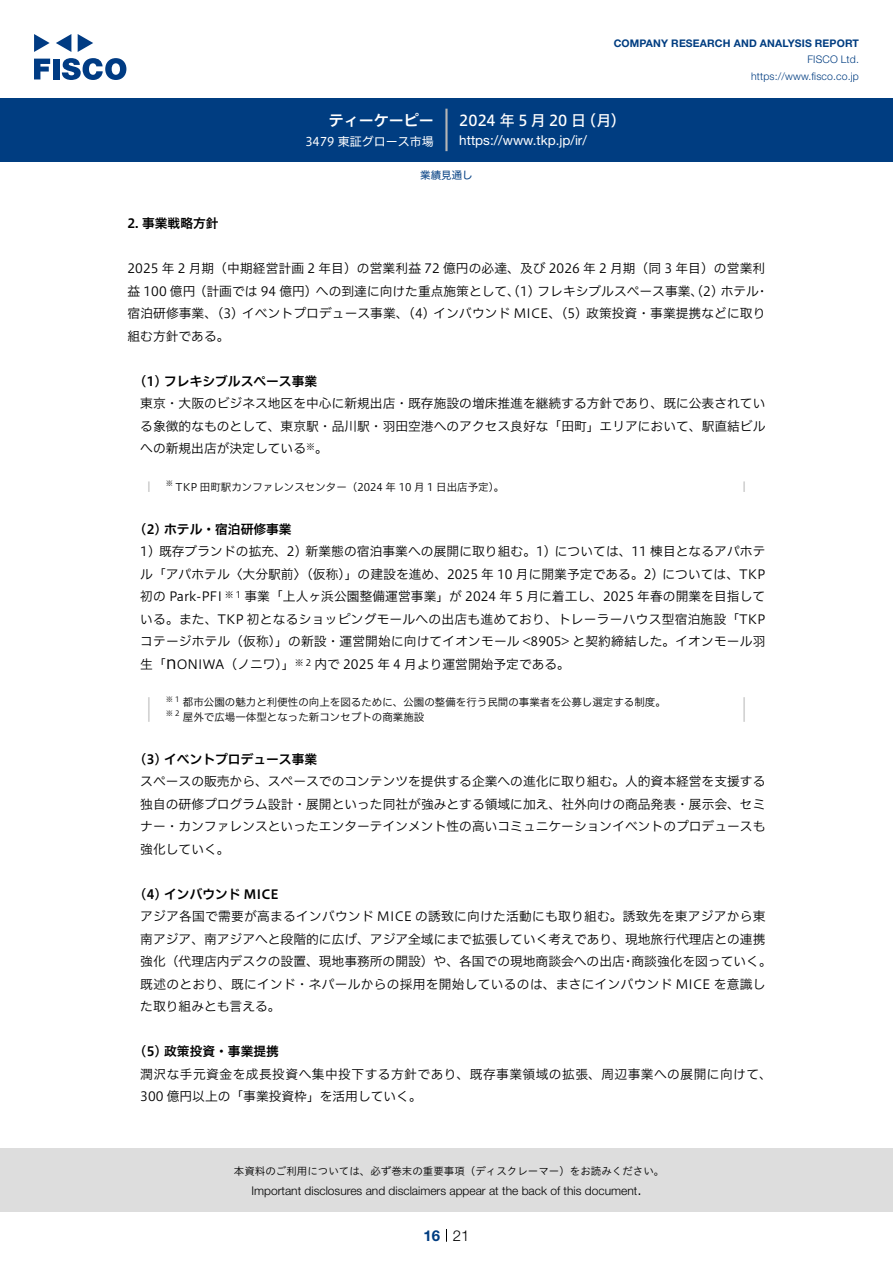
<style>
.page{position:relative;width:893px;height:1263px;background:#fff}
.page>*{position:absolute;margin:0;border:0;box-sizing:border-box;transform-origin:0 0}
.t1{font:15px "Hiragino UD Sans F Std N W5";letter-spacing:.01em;color:#fff}
.t2{font:15px "Hiragino UD Sans F Std N W6";color:#fff}
.t3{font:300 15px "Helvetica Neue LT Std";color:#000}
.t4{font:700 15px "Helvetica Neue LT Std";color:#003d81}
.t5{font:13.5px "Helvetica Neue LT Std";color:#fff}
.t6{font:12.75px/22.5px "Hiragino UD Sans F Std N W3";color:#000;text-align:right}
.t7{font:12.75px "Hiragino UD Sans F Std N W6";color:#000}
.t8{font:12.75px/22.5px "Hiragino UD Sans F Std N W3";letter-spacing:.035em;color:#000}
.t9{font:12.75px "Hiragino UD Sans F Std N W3";letter-spacing:.02em;color:#000}
.t10{font:300 12px "Helvetica Neue LT Std";color:#000}
.t11{font:12px "Hiragino UD Sans F Std N W4";color:#fff}
.t12{font:10.5px "Hiragino UD Sans F Std N W3";color:#000}
.t13{font:10.5px "Hiragino UD Sans Std W3";color:#000}
.t14{font:700 10.5px "Helvetica Neue LT Std";letter-spacing:.015em;color:#003d81}
.t15{font:300 10.5px/16.5px "Helvetica Neue LT Std";letter-spacing:.015em;color:#003d81;text-align:right}
.t16{font:10.5px "Hiragino UD Sans F Std N W4";color:#003d81}
.t17{font:8.85px "Hiragino UD Sans F Std N W3";color:#000}
.t18{font:7.35px "Hiragino UD Sans F Std N W3";color:#000}
.s1{font-size:17.25px}
</style>
<div class="page">
<div style="left:0;top:1148px;width:893px;height:64px;background:#ddd"></div>
<svg style="left:34px;top:59px;width:16px;height:20px"></svg>
<div style="left:53px;top:59px;width:6px;height:20px;background:#003b83"></div>
<svg style="left:62px;top:58px;width:64px;height:22px"></svg>
<svg style="left:34px;top:34px;width:16px;height:18px"></svg>
<svg style="left:78px;top:34px;width:15px;height:18px"></svg>
<svg style="left:56px;top:34px;width:15px;height:18px"></svg>
<div style="left:0;top:98px;width:893px;height:64px;background:#003d81"></div>
<hr style="left:445px;top:109px;width:3px;height:42px;background:#b5b5b6">
<svg style="left:446px;top:1229px;width:1px;height:13px"></svg>
<svg style="left:148px;top:481px;width:2px;height:11px"></svg>
<svg style="left:743px;top:481px;width:2px;height:11px"></svg>
<hr style="left:148px;top:697px;width:2px;height:25px;background:#d3d3d3">
<hr style="left:743px;top:697px;width:2px;height:25px;background:#d3d3d3">
<p class="t2" style="left:329px;top:109px;width:106px">ティーケーピー</p>
<p class="t11" style="left:305px;top:132px;width:130px">3479 東証グロース市場</p>
<p class="t14" style="left:614px;top:37px;width:247px">COMPANY RESEARCH AND ANALYSIS REPORT</p>
<p class="t15" style="left:751px;top:51px;width:109px">FISCO Ltd. https://www.fisco.co j p.</p>
<p class="t1" style="left:581px;top:109px;width:46px">（月(</p>
<p class="t1" style="left:459px;top:109px;width:128px">2024 年 5月20 日</p>
<p class="t5" style="left:459px;top:132px;width:129px">https: / / w w w . t k p j p. /i r/</p>
<p class="t16" style="left:420px;top:167px;width:54px">業績見通し</p>
<p class="t7" style="left:128px;top:214px;width:93px">2. 事業戦略方針</p>
<p class="t6" style="left:128px;top:256px;width:642px">2025 年 2 月期（中期経営計画 2 年目）の営業利益 72 億円の必達、及び 2026 年 2 月期（同 3 年目）の営業利・</p>
<p class="t6" style="left:128px;top:279px;width:639px;text-align:left">益 100 億円（計画では 94 億円）への到達に向けた重点施策として、(1) フレキシブルスペース事業、(2) ホテル宿泊研修事業、(3) イベントプロデュース事業、(4) インバウンド MICE、(5) 政策投資・事業提携などに取り組む方針である。</p>
<p class="t7" style="left:140px;top:371px;width:178px">1( ) フレキシブルスペース事業</p>
<p class="t6" style="left:140px;top:391px;width:627px">東京・大阪のビジネス地区を中心に新規出店・既存施設の増床推進を継続する方針であり、既に公表されてい</p>
<p class="t6" style="left:140px;top:414px;width:627px">る象徴的なものとして、東京駅・品川駅・羽田空港へのアクセス良好な「田町」エリアにおいて、駅直結ビル</p>
<p class="t6" style="left:315px;top:436px;width:14px">。</p>
<p class="t6" style="left:140px;top:436px;width:167px">への新規出店が決定している</p>
<p class="t12" style="left:176px;top:479px;width:330px">TKP 田町駅カンファレンスセンター（2024 年 10 月 1 日出店予定。(</p>
<p class="t17" style="left:306px;top:440px;width:10px">※</p>
<p class="t18" style="left:166px;top:478px;width:9px">※</p>
<p class="t7" style="left:140px;top:519px;width:153px">2( ) ホテル・宿泊研修事業</p>
<p class="t6" style="left:140px;top:540px;width:627px">1) 既存ブランドの拡充、2) 新業態の宿泊事業への展開に取り組む。1) については、11 棟目となるアパホテル「アパホテル〈大分駅前〉（仮称）」の建設を進め、2025 年 10 月に開業予定である。2) については、TKP事業「上人ヶ浜公園整備運営事業」が 2024 年 5 月に着工し、2025 年春の開業を目指して</p>
<p class="t6" style="left:140px;top:585px;width:84px">初の Park-PFI</p>
<p class="t6" style="left:140px;top:607px;width:627px">いる。また、TKP 初となるショッピングモールへの出店も進めており、トレーラーハウス型宿泊施設「TKP</p>
<p class="t6" style="left:140px;top:630px;width:627px">コテージホテル（仮称）」の新設・運営開始に向けてイオンモール &lt;8905&gt; と契約締結した。イオンモール羽</p>
<p class="t6" style="left:314px;top:652px;width:257px">内で 2025 年 4 月より運営開始予定である。</p>
<p class="t17" style="left:225px;top:588px;width:18px">※ 1</p>
<p class="t6" style="left:140px;top:652px;width:165px">生「<span class="s1">n</span>ONIWA（ノニワ）」 <sup>※</sup></p>
<p class="t17" style="left:306px;top:656px;width:7px">2</p>
<p class="t18" style="left:166px;top:694px;width:15px">※1</p>
<p class="t12" style="left:183px;top:694px;width:485px">都市公園の魅力と利便性の向上を図るために、公園の整備を行う民間の事業者を公募し選定する制度。</p>
<p class="t18" style="left:166px;top:708px;width:15px">※2</p>
<p class="t12" style="left:183px;top:709px;width:243px">屋外で広場一体型となった新コンセプトの商業施設</p>
<p class="t7" style="left:140px;top:749px;width:178px">3( ) イベントプロデュース事業</p>
<p class="t6" style="left:140px;top:769px;width:627px;text-align:justify">スペースの販売から、スペースでのコンテンツを提供する企業への進化に取り組む。人的資本経営を支援する独自の研修プログラム設計・展開といった同社が強みとする領域に加え、社外向けの商品発表・展示会、セミナー・カンファレンスといったエンターテインメント性の高いコミュニケーションイベントのプロデュースも強化していく。</p>
<p class="t7" style="left:140px;top:884px;width:140px">4( ) インバウンド MICE</p>
<p class="t9" style="left:140px;top:907px;width:627px">アジア各国で需要が高まるインバウンド MICE の誘致に向けた活動にも取り組む。誘致先を東アジアから東</p>
<p class="t6" style="left:140px;top:927px;width:627px">南アジア、南アジアへと段階的に広げ、アジア全域にまで拡張していく考えであり、現地旅行代理店との連携</p>
<p class="t6" style="left:631px;top:949px;width:142px">商談強化を図っていく。</p>
<p class="t6" style="left:140px;top:949px;width:627px;text-align:left">強化（代理店内デスクの設置、現地事務所の開設）や、各国での現地商談会への出店<br>既述のとおり、既にインド・ネパールからの採用を開始しているのは、まさにインバウンド MICE を意識した取り組みとも言える。</p>
<p class="t7" style="left:140px;top:1042px;width:140px">5( ) 政策投資・事業提携</p>
<p class="t8" style="left:140px;top:1062px;width:633px">潤沢な手元資金を成長投資へ集中投下する方針であり、既存事業領域の拡張、周辺事業への展開に向けて、<br>300 億円以上の「事業投資枠」を活用していく。</p>
<p class="t6" style="left:622px;top:949px;width:14px">・</p>
<p class="t13" style="left:234px;top:1163px;width:432px">本資料のご利用については、必ず巻末の重要事項（ディスクレーマー）をお読みください。</p>
<p class="t3" style="left:637px;top:1180px;width:6px">.</p>
<p class="t10" style="left:251px;top:1183px;width:387px">Important disclosures and disclaimers appear at the back of this document</p>
<p class="t4" style="left:423px;top:1226px;width:18px">16</p>
<p class="t3" style="left:453px;top:1226px;width:18px">21</p>
</div>
